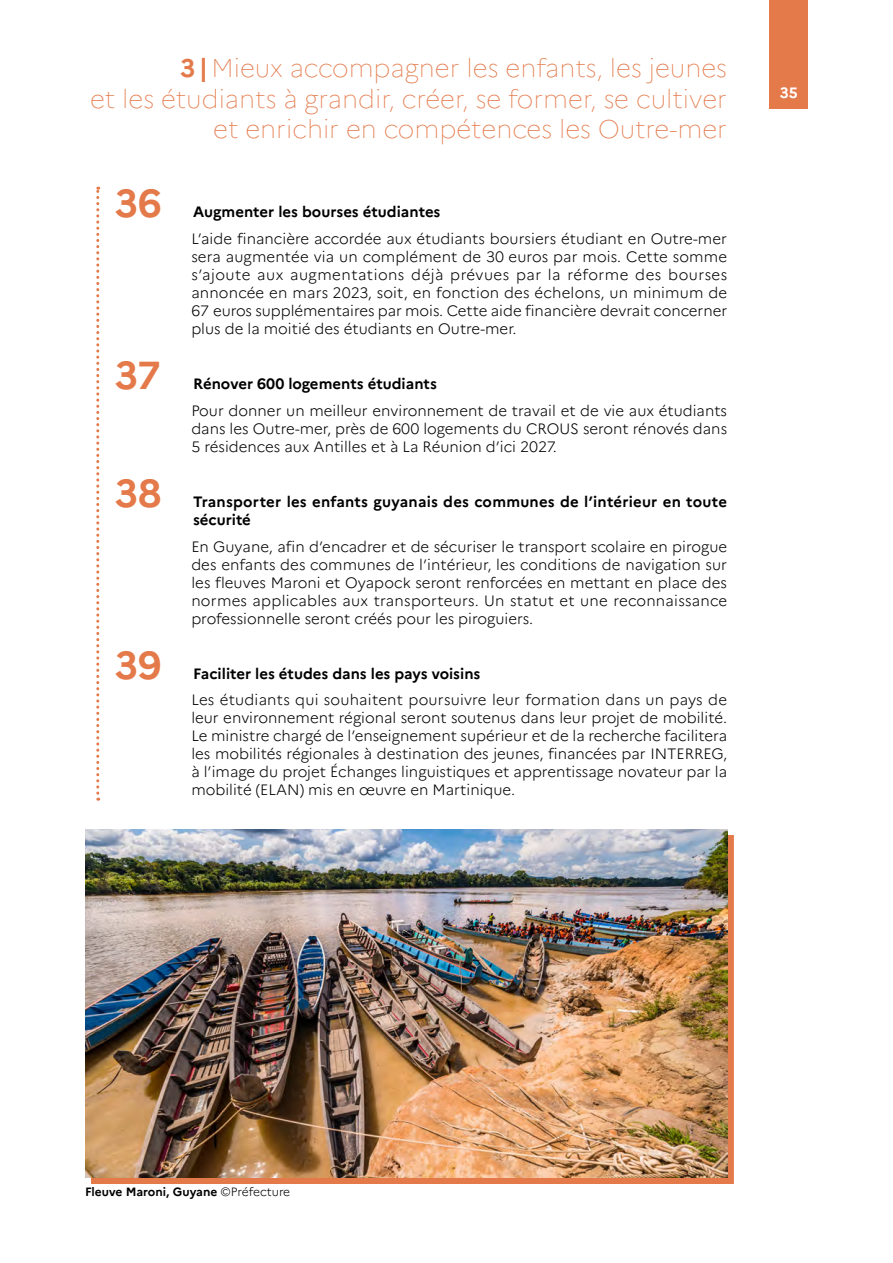
<style>
.page{position:relative;width:893px;height:1263px;background:#fff}
.page>*{position:absolute;margin:0;border:0;box-sizing:border-box;transform-origin:0 0}
.t1{font:700 39px "Marianne";letter-spacing:-.005em;color:#e4794a}
.t2{font:100 25.5px/30.6px "Marianne";color:#e4794a;text-align:right}
.t3{font:300 15px/18px "Marianne";color:#000;text-align:justify}
.t4{font:700 15px/18px "Marianne";color:#000}
.t5{font:700 15px "Marianne";color:#fff}
.t6{font:700 12px "Marianne";color:#000}
.s1{font-weight:700}
.s2{font-weight:300}
</style>
<div class="page">
<div style="left:91px;top:835px;width:642px;height:349px;background:#e4794a"></div>
<img style="left:85px;top:829px;width:642px;height:349px">
<div style="left:770px;top:0;width:38px;height:108px;background:#e4794a"></div>
<svg style="left:96px;top:187px;width:3px;height:614px"></svg>
<h2 class="t2" style="left:90px;top:53px;width:639px"><span class="s1">3|</span>Mieux accompagner les enfants, les jeunes<br>et les étudiants à grandir, créer, se former, se cultiver et enrichir en compétences les Outre-mer</h2>
<h1 class="t1" style="left:115px;top:180px;width:48px">36</h1>
<h1 class="t1" style="left:115px;top:352px;width:47px">37</h1>
<h1 class="t1" style="left:115px;top:469px;width:48px">38</h1>
<h1 class="t1" style="left:115px;top:641px;width:48px">39</h1>
<p class="t4" style="left:193px;top:203px;width:249px">Augmenter les bourses étudiantes</p>
<p class="t3" style="left:191px;top:230px;width:537px">L’aide financière accordée aux étudiants boursiers étudiant en Outre-mer sera augmentée via un complément de 30 euros par mois. Cette somme s’ajoute aux augmentations déjà prévues par la réforme des bourses annoncée en mars 2023, soit, en fonction des échelons, un minimum de 67 euros supplémentaires par mois. Cette aide financière devrait concerner plus de la moitié des étudiants en Outre-mer.</p>
<p class="t4" style="left:193px;top:375px;width:245px">Rénover 600 logements étudiants</p>
<p class="t3" style="left:191px;top:401px;width:537px">Pour donner un meilleur environnement de travail et de vie aux étudiants dans les Outre-mer, près de 600 logements du CROUS seront rénovés dans 5 résidences aux Antilles et à La Réunion d’ici 2027.</p>
<p class="t4" style="left:193px;top:493px;width:535px">Transporter les enfants guyanais des communes de l’intérieur en toute sécurité</p>
<p class="t3" style="left:191px;top:537px;width:537px">En Guyane, afin d’encadrer et de sécuriser le transport scolaire en pirogue des enfants des communes de l’intérieur, les conditions de navigation sur les fleuves Maroni et Oyapock seront renforcées en mettant en place des normes applicables aux transporteurs. Un statut et une reconnaissance professionnelle seront créés pour les piroguiers.</p>
<p class="t4" style="left:193px;top:664px;width:289px">Faciliter les études dans les pays voisins</p>
<p class="t3" style="left:191px;top:691px;width:537px">Les étudiants qui souhaitent poursuivre leur formation dans un pays de leur environnement régional seront soutenus dans leur projet de mobilité.<br>Le ministre chargé de l’enseignement supérieur et de la recherche facilitera les mobilités régionales à destination des jeunes, financées par INTERREG, à l’image du projet Échanges linguistiques et apprentissage novateur par la mobilité (ELAN) mis en œuvre en Martinique.</p>
<p class="t5" style="left:780px;top:83px;width:19px">35</p>
<p class="t6" style="left:85px;top:1185px;width:207px">Fleuve Maroni, Guyane <span class="s2">©Préfecture</span></p>
</div>
